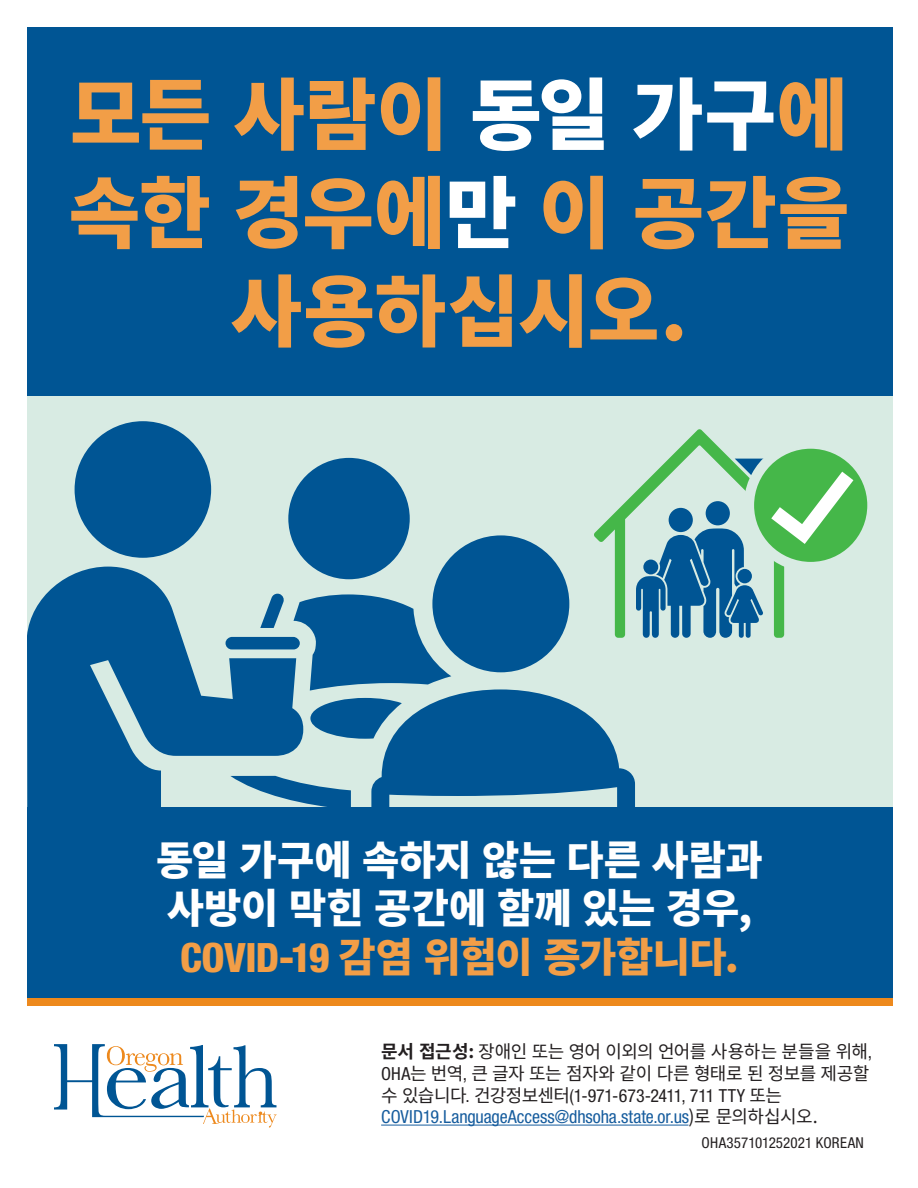
<style>
.page{position:relative;width:918px;height:1188px;background:#fff}
.page>*{position:absolute;margin:0;border:0;box-sizing:border-box;transform-origin:0 0}
.t1{font:900 78px/98.4px "Noto Sans CJ Kkr";color:#f29e47;text-align:center}
.t2{font:900 40.5px/48.6px "Noto Sans CJ Kkr";letter-spacing:-.01em;color:#fff;text-align:center}
.t3{font:18px/21.6px "Noto Sans CJ Kkr";letter-spacing:-.025em;color:#231f20}
.t4{font:condensed 15px "Helvetica Neue LT Std";letter-spacing:.01em;color:#231f20}
.s1{color:#fff}
.s2{font-family:"Helvetica Neue LT Std";font-weight:800;font-stretch:condensed;color:#f29e47}
.s3{color:#f29e47}
.s4{font-weight:700}
.s5{font-family:"Helvetica Neue LT Std";font-stretch:condensed}
.s6{font-family:"Helvetica Neue LT Std";font-stretch:condensed;color:#175d9e}
</style>
<div class="page">
<div style="left:27px;top:393px;width:865px;height:415px;background:#d8ebe3"></div>
<div style="left:27px;top:27px;width:865px;height:368px;background:#005594"></div>
<div style="left:75px;top:421px;width:136px;height:137px;background:#005594;border-radius:50%"></div>
<svg style="left:27px;top:567px;width:203px;height:241px;fill:#005594"></svg>
<hr style="left:381px;top:1125px;width:307px;height:1px;background:#175d9e">
<svg style="left:54px;top:1044px;width:223px;height:84px"></svg>
<svg style="left:230px;top:439px;width:647px;height:369px"></svg>
<div style="left:27px;top:994px;width:865px;height:12px;background:#ed891d"></div>
<div style="left:27px;top:808px;width:865px;height:190px;background:#005594"></div>
<p class="t1" style="left:69px;top:67px;width:782px">모든 사람이 <span class="s1">동일 가구</span>에 속한 경우에<span class="s1">만</span> 이 공간을 사용하십시오.</p>
<p class="t2" style="left:156px;top:836px;width:608px">동일 가구에 속하지 않는 다른 사람과 사방이 막힌 공간에 함께 있는 경우,<br><span class="s2">COVID-19</span> <span class="s3">감염 위험이 증가합니다.</span></p>
<p class="t3" style="left:381px;top:1041px;width:492px"><span class="s4">문서 접근성:</span> 장애인 또는 영어 이외의 언어를 사용하는 분들을 위해<span class="s5">, OHA</span>는 번역<span class="s5">,</span> 큰 글자 또는 점자와 같이 다른 형태로 된 정보를 제공할 수 있습니다<span class="s5">.</span> 건강정보센터<span class="s5">(1-971-673-2411, 711 TTY</span> 또는 <span class="s6">COVID19.LanguageAccess@dhsoha.state.or.us</span>)로 문의하십시오.</p>
<p class="t4" style="left:702px;top:1134px;width:164px">OHA357101252021 KOREAN</p>
</div>
